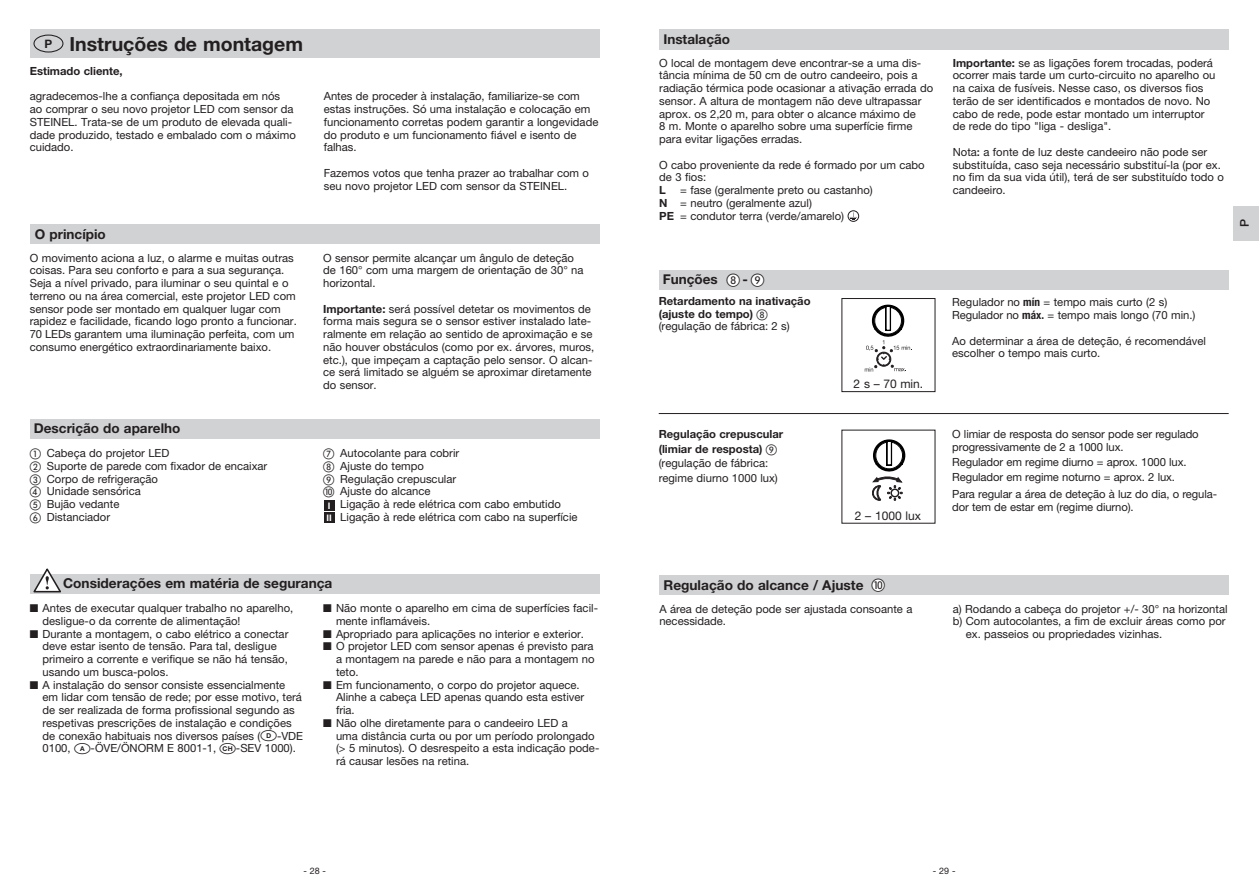
<style>
.page{position:relative;width:1259px;height:893px;background:#fff}
.page>*{position:absolute;margin:0;border:0;box-sizing:border-box;transform-origin:0 0}
.t1{font:700 19.5px "Helvetica Neue LT Pro";color:#231f20}
.t2{font:700 13.65px "Helvetica Neue LT Pro";color:#231f20}
.t3{font:13.65px "European Pi One";color:#231f20}
.t4{font:700 13.5px "Helvetica Neue LT Pro";color:#231f20}
.t5{font:12px "Helvetica Neue LT Pro";color:#231f20}
.t6{font:500 12px "Helvetica Neue LT Pro";color:#231f20}
.t7{font:700 11.7px "Helvetica Neue LT Pro";color:#231f20}
.t8{font:11.25px/12.8px "Helvetica Neue LT Pro";color:#231f20}
.t9{font:700 11.25px/12.8px "Helvetica Neue LT Pro";color:#231f20}
.t10{font:9px "Helvetica Neue LT Pro";color:#231f20}
.t11{font:700 9px/11.9px "Helvetica Neue LT Pro";color:#fff}
.s1{font-weight:700}
.s2{font-family:"European Pi One"}
.s3{font-family:"National Codes Europe";font-size:16.5px}
.s4{font-weight:500}
.s5{font-family:"European Pi One";font-weight:400}
.s6{font-weight:400}
.s7{font-weight:700;font-stretch:condensed}
</style>
<div class="page">
<div style="left:1233px;top:206px;width:26px;height:34px;background:#d1d2d4"></div>
<svg style="left:872px;top:439px;width:34px;height:62px"></svg>
<div style="left:30px;top:30px;width:570px;height:28px;background:#d1d2d4"></div>
<div style="left:33px;top:35px;width:30px;height:18px;border:1px solid #231f20;border-radius:50%"></div>
<div style="left:30px;top:574px;width:570px;height:20px;background:#d1d2d4"></div>
<svg style="left:33px;top:568px;width:28px;height:25px"></svg>
<div style="left:30px;top:224px;width:570px;height:20px;background:#d1d2d4"></div>
<div style="left:30px;top:419px;width:570px;height:20px;background:#d1d2d4"></div>
<div style="left:324px;top:500px;width:10px;height:11px;background:#231f20"></div>
<div style="left:324px;top:512px;width:10px;height:11px;background:#231f20"></div>
<div style="left:658px;top:270px;width:570px;height:20px;background:#d1d2d4"></div>
<hr style="left:659px;top:413px;width:569px;height:1px;background:#231f20">
<div style="left:659px;top:575px;width:570px;height:20px;background:#d1d2d4"></div>
<div style="left:872px;top:579px;width:12px;height:13px;background:#fff;border-radius:50%"></div>
<div style="left:841px;top:298px;width:94px;height:94px;border:1px solid #231f20"></div>
<div style="left:659px;top:30px;width:570px;height:20px;background:#d1d2d4"></div>
<div style="left:848px;top:211px;width:11px;height:11px;border:1px solid #231f20;border-radius:50%"></div>
<svg style="left:849px;top:212px;width:8px;height:8px"></svg>
<div style="left:727px;top:274px;width:13px;height:13px;background:#fff;border-radius:50%"></div>
<div style="left:751px;top:274px;width:13px;height:13px;background:#fff;border-radius:50%"></div>
<svg style="left:864px;top:305px;width:48px;height:67px"></svg>
<h1 class="t1" style="left:69px;top:32px;width:235px">Instruções de montagem</h1>
<p class="t9" style="left:30px;top:64px;width:94px">Estimado cliente,</p>
<p class="t8" style="left:30px;top:90px;width:268px">agradecemos-lhe a confiança depositada em nós<br>ao comprar o seu novo projetor LED com sensor da STEINEL. Trata-se de um produto de elevada quali&shy;dade produzido, testado e embalado com o máximo cuidado.</p>
<p class="t8" style="left:324px;top:90px;width:276px">Antes de proceder à instalação, familiarize-se com estas instruções. Só uma instalação e colocação em funcionamento corretas podem garantir a longevidade do produto e um funcionamento fiável e isento de falhas.</p>
<p class="t8" style="left:324px;top:166px;width:267px">Fazemos votos que tenha prazer ao trabalhar com o seu novo projetor LED com sensor da STEINEL.</p>
<p class="t7" style="left:45px;top:37px;width:9px">P</p>
<p class="t4" style="left:35px;top:226px;width:72px">O princípio</p>
<p class="t8" style="left:30px;top:251px;width:269px">O movimento aciona a luz, o alarme e muitas outras coisas. Para seu conforto e para a sua segurança.<br>Seja a nível privado, para iluminar o seu quintal e o terreno ou na área comercial, este projetor LED com sensor pode ser montado em qualquer lugar com rapidez e facilidade, ficando logo pronto a funcionar.<br>70 LEDs garantem uma iluminação perfeita, com um consumo energético extraordinariamente baixo.</p>
<p class="t8" style="left:323px;top:251px;width:262px">O sensor permite alcançar um ângulo de deteção de 160° com uma margem de orientação de 30° na horizontal.</p>
<p class="t8" style="left:323px;top:302px;width:273px"><span class="s1">Importante:</span> será possível detetar os movimentos de forma mais segura se o sensor estiver instalado late&shy;ralmente em relação ao sentido de aproximação e se não houver obstáculos (como por ex. árvores, muros, etc.), que impeçam a captação pelo sensor. O alcan&shy;ce será limitado se alguém se aproximar diretamente do sensor.</p>
<p class="t4" style="left:34px;top:420px;width:148px">Descrição do aparelho</p>
<p class="t8" style="left:30px;top:447px;width:239px"><span class="s2">A</span> Cabeça do projetor LED<br><span class="s2">B</span> Suporte de parede com fixador de encaixar<br><span class="s2">C</span> Corpo de refrigeração<br><span class="s2">D</span> Unidade sensórica<br><span class="s2">E</span> Bujão vedante<br><span class="s2">F</span> Distanciador</p>
<p class="t8" style="left:323px;top:447px;width:137px"><span class="s2">G</span> Autocolante para cobrir<br><span class="s2">H</span> Ajuste do tempo<br><span class="s2">I</span> Regulação crepuscular<br><span class="s2">J</span> Ajuste do alcance</p>
<p class="t8" style="left:340px;top:498px;width:239px">Ligação à rede elétrica com cabo embutido<br>Ligação à rede elétrica com cabo na superfície</p>
<p class="t11" style="left:326px;top:499px;width:7px">I<br>II</p>
<p class="t2" style="left:63px;top:575px;width:271px">Considerações em matéria de segurança</p>
<p class="t8" style="left:43px;top:601px;width:252px;text-indent:-13px">■ Antes de executar qualquer trabalho no aparelho, desligue-o da corrente de alimentação!</p>
<p class="t8" style="left:43px;top:627px;width:247px;text-indent:-13px">■ Durante a montagem, o cabo elétrico a conectar deve estar isento de tensão. Para tal, desligue primeiro a corrente e verifique se não há tensão, usando um busca-polos.</p>
<p class="t8" style="left:43px;top:678px;width:262px;text-indent:-13px">■ A instalação do sensor consiste essencialmente em lidar com tensão de rede; por esse motivo, terá de ser realizada de forma profissional segundo as respetivas prescrições de instalação e condições de conexão habituais nos diversos países (<span class="s3">D</span>-VDE 0100, <span class="s3">a</span>-ÖVE/ÖNORM E 8001-1, <span class="s3">h</span>-SEV 1000).</p>
<p class="t8" style="left:336px;top:601px;width:263px;text-indent:-13px">■ Não monte o aparelho em cima de superfícies facil&shy;mente inflamáveis.</p>
<p class="t8" style="left:323px;top:627px;width:262px">■ Apropriado para aplicações no interior e exterior.</p>
<p class="t8" style="left:336px;top:640px;width:260px;text-align:justify;text-indent:-13px">■ O projetor LED com sensor apenas é previsto para a montagem na parede e não para a montagem no teto.</p>
<p class="t8" style="left:336px;top:678px;width:250px;text-indent:-13px">■ Em funcionamento, o corpo do projetor aquece.<br>Alinhe a cabeça LED apenas quando esta estiver fria.</p>
<p class="t8" style="left:336px;top:716px;width:265px;text-indent:-13px">■ Não olhe diretamente para o candeeiro LED a<br>uma distância curta ou por um período prolongado (&gt; 5 minutos). O desrespeito a esta indicação pode&shy;rá causar lesões na retina.</p>
<p class="t4" style="left:663px;top:31px;width:68px">Instalação</p>
<p class="t8" style="left:659px;top:56px;width:275px">O local de montagem deve encontrar-se a uma dis&shy;tância mínima de 50 cm de outro candeeiro, pois a radiação térmica pode ocasionar a ativação errada do sensor. A altura de montagem não deve ultrapassar aprox. os 2,20 m, para obter o alcance máximo de<br>8 m. Monte o aparelho sobre uma superfície firme para evitar ligações erradas.</p>
<p class="t8" style="left:659px;top:158px;width:267px">O cabo proveniente da rede é formado por um cabo de 3 fios:</p>
<p class="t9" style="left:659px;top:183px;width:8px">L</p>
<p class="t8" style="left:659px;top:183px;width:215px;text-indent:21px">= fase (geralmente preto ou castanho)<br><span class="s1">N</span> = neutro (geralmente azul)<br><span class="s1">PE</span> = condutor terra (verde/amarelo)</p>
<p class="t8" style="left:952px;top:56px;width:264px"><span class="s1">Importante:</span> se as ligações forem trocadas, poderá ocorrer mais tarde um curto-circuito no aparelho ou na caixa de fusíveis. Nesse caso, os diversos fios terão de ser identificados e montados de novo. No cabo de rede, pode estar montado um interruptor de rede do tipo "liga - desliga".</p>
<p class="t8" style="left:952px;top:145px;width:273px">Nota<span class="s4">:</span> a fonte de luz deste candeeiro não pode ser substituída, caso seja necessário substituí-la (por ex. no fim da sua vida útil), terá de ser substituído todo o candeeiro.</p>
<p class="t6" style="left:1237px;top:227px;width:10px;rotate:-90deg">P</p>
<p class="t3" style="left:726px;top:273px;width:39px">H I</p>
<p class="t4" style="left:662px;top:271px;width:57px">Funções</p>
<p class="t4" style="left:742px;top:271px;width:7px">-</p>
<p class="t9" style="left:659px;top:294px;width:153px">Retardamento na inativação (ajuste do tempo) <span class="s5">H </span><span class="s6">(regulação de fábrica: 2 s)</span></p>
<p class="t8" style="left:952px;top:296px;width:245px">Regulador no <span class="s7">mín</span> = tempo mais curto (2 s)<br>Regulador no <span class="s7">máx.</span> = tempo mais longo (70 min.)</p>
<p class="t8" style="left:952px;top:334px;width:255px">Ao determinar a área de deteção, é recomendável escolher o tempo mais curto.</p>
<p class="t5" style="left:853px;top:376px;width:71px">2 s – 70 min.</p>
<p class="t8" style="left:659px;top:426px;width:126px;line-height:14.9px"><span class="s1">Regulação crepuscular (limiar de resposta)</span> <span class="s2">I </span>(regulação de fábrica: regime diurno 1000 lux)</p>
<p class="t8" style="left:952px;top:428px;width:248px">O limiar de resposta do sensor pode ser regulado progressivamente de 2 a 1000 lux.</p>
<p class="t8" style="left:952px;top:454px;width:236px;line-height:14.9px">Regulador em regime diurno = aprox. 1000 lux.<br>Regulador em regime noturno = aprox. 2 lux.</p>
<p class="t8" style="left:952px;top:487px;width:266px">Para regular a área de deteção à luz do dia, o regula&shy;dor tem de estar em (regime diurno).</p>
<p class="t5" style="left:855px;top:508px;width:67px">2 – 1000 lux</p>
<p class="t3" style="left:871px;top:578px;width:15px">J</p>
<p class="t2" style="left:663px;top:576px;width:201px">Regulação do alcance / Ajuste</p>
<p class="t8" style="left:659px;top:602px;width:254px">A área de deteção pode ser ajustada consoante a necessidade.</p>
<p class="t8" style="left:953px;top:602px;width:276px">a) Rodando a cabeça do projetor +/- 30° na horizontal</p>
<p class="t8" style="left:953px;top:615px;width:274px">b) Com autocolantes, a fim de excluir áreas como por</p>
<p class="t8" style="left:966px;top:628px;width:198px">ex. passeios ou propriedades vizinhas.</p>
<p class="t10" style="left:303px;top:865px;width:24px">- 28 -</p>
<p class="t10" style="left:933px;top:865px;width:24px">- 29 -</p>
</div>
